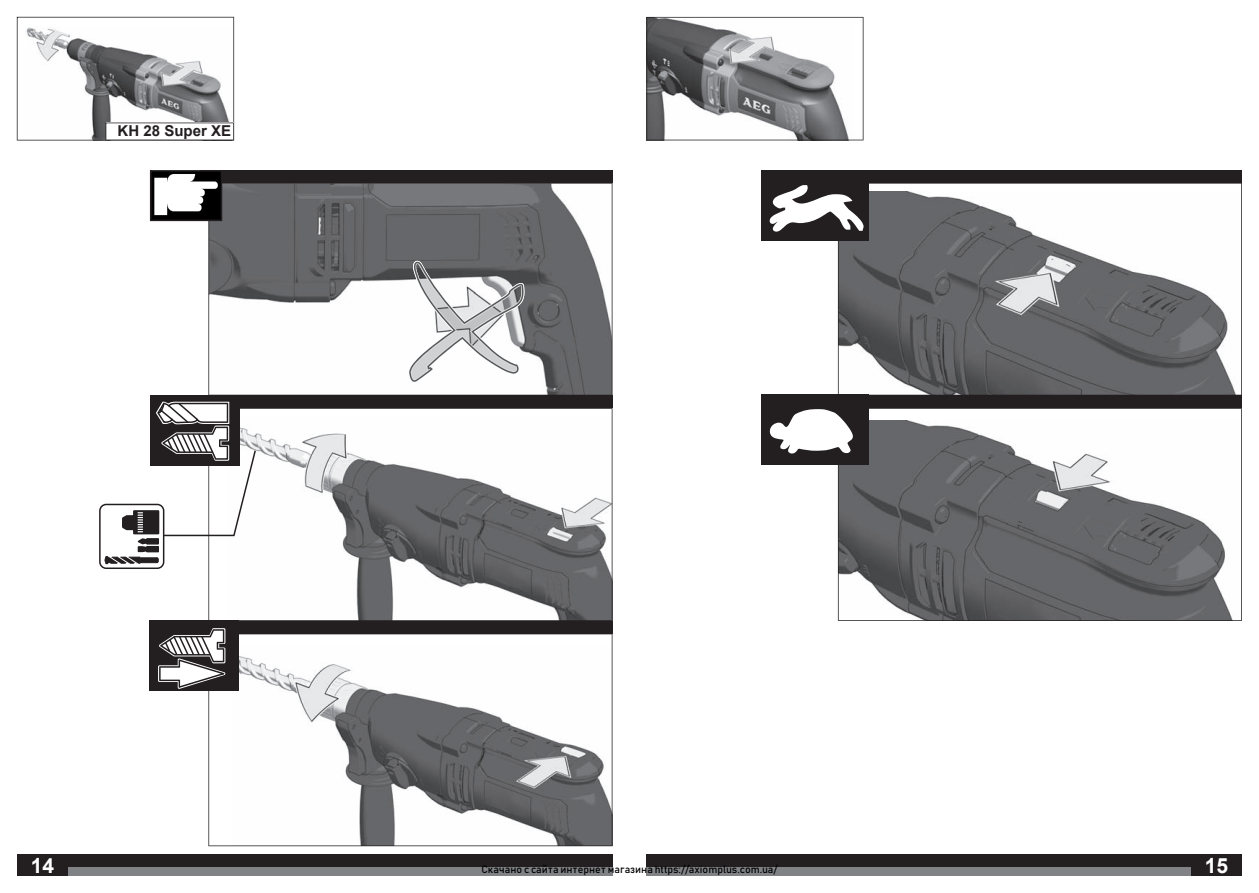
<style>
.page{position:relative;width:1259px;height:893px;background:#fff}
.page>*{position:absolute;margin:0;border:0;box-sizing:border-box;transform-origin:0 0}
.t1{font:700 21px "Arial";color:#fff}
.t2{font:700 15px "Arial";color:#231f20}
.t3{font:10.5px "Bahnschrift";color:#000}
</style>
<div class="page">
<div style="left:17px;top:855px;width:595px;height:21px;background:#231f20"></div>
<div style="left:68px;top:867px;width:544px;height:9px;background:#808285"></div>
<div style="left:646px;top:855px;width:596px;height:21px;background:#231f20"></div>
<div style="left:646px;top:867px;width:545px;height:9px;background:#808285"></div>
<svg style="left:208px;top:634px;width:404px;height:212px"></svg>
<svg style="left:838px;top:408px;width:404px;height:213px;fill:#66676a"></svg>
<svg style="left:208px;top:183px;width:404px;height:212px;fill:#67676a"></svg>
<div style="left:200px;top:170px;width:412px;height:13px;background:#231f20"></div>
<svg style="left:208px;top:408px;width:404px;height:213px"></svg>
<svg style="left:838px;top:183px;width:404px;height:212px;fill:#66676a"></svg>
<div style="left:215px;top:395px;width:397px;height:13px;background:#231f20"></div>
<div style="left:844px;top:170px;width:398px;height:13px;background:#231f20"></div>
<div style="left:214px;top:621px;width:398px;height:13px;background:#231f20"></div>
<div style="left:843px;top:395px;width:399px;height:13px;background:#231f20"></div>
<div style="left:99px;top:504px;width:65px;height:65px;background:#fff;border:2px solid #231f20;border-radius:6px"></div>
<div style="left:150px;top:395px;width:89px;height:71px;background:#231f20"></div>
<div style="left:761px;top:170px;width:107px;height:70px;background:#231f20"></div>
<div style="left:761px;top:394px;width:107px;height:71px;background:#231f20"></div>
<svg style="left:104px;top:402px;width:152px;height:164px"></svg>
<div style="left:149px;top:621px;width:89px;height:70px;background:#231f20"></div>
<svg style="left:158px;top:628px;width:67px;height:61px"></svg>
<svg style="left:408px;top:261px;width:116px;height:122px"></svg>
<svg style="left:646px;top:17px;width:217px;height:123px"></svg>
<svg style="left:770px;top:409px;width:83px;height:44px"></svg>
<svg style="left:769px;top:185px;width:94px;height:47px"></svg>
<svg style="left:17px;top:17px;width:217px;height:124px"></svg>
<svg style="left:150px;top:170px;width:72px;height:51px"></svg>
<h2 class="t2" style="left:118px;top:123px;width:115px">KH 28 Super XE</h2>
<h1 class="t1" style="left:31px;top:854px;width:25px">14</h1>
<h1 class="t1" style="left:1204px;top:854px;width:25px">15</h1>
<p class="t3" style="left:481px;top:862px;width:297px">Скачано с сайта интернет магазина https://axiomplus.com.ua/</p>
</div>
